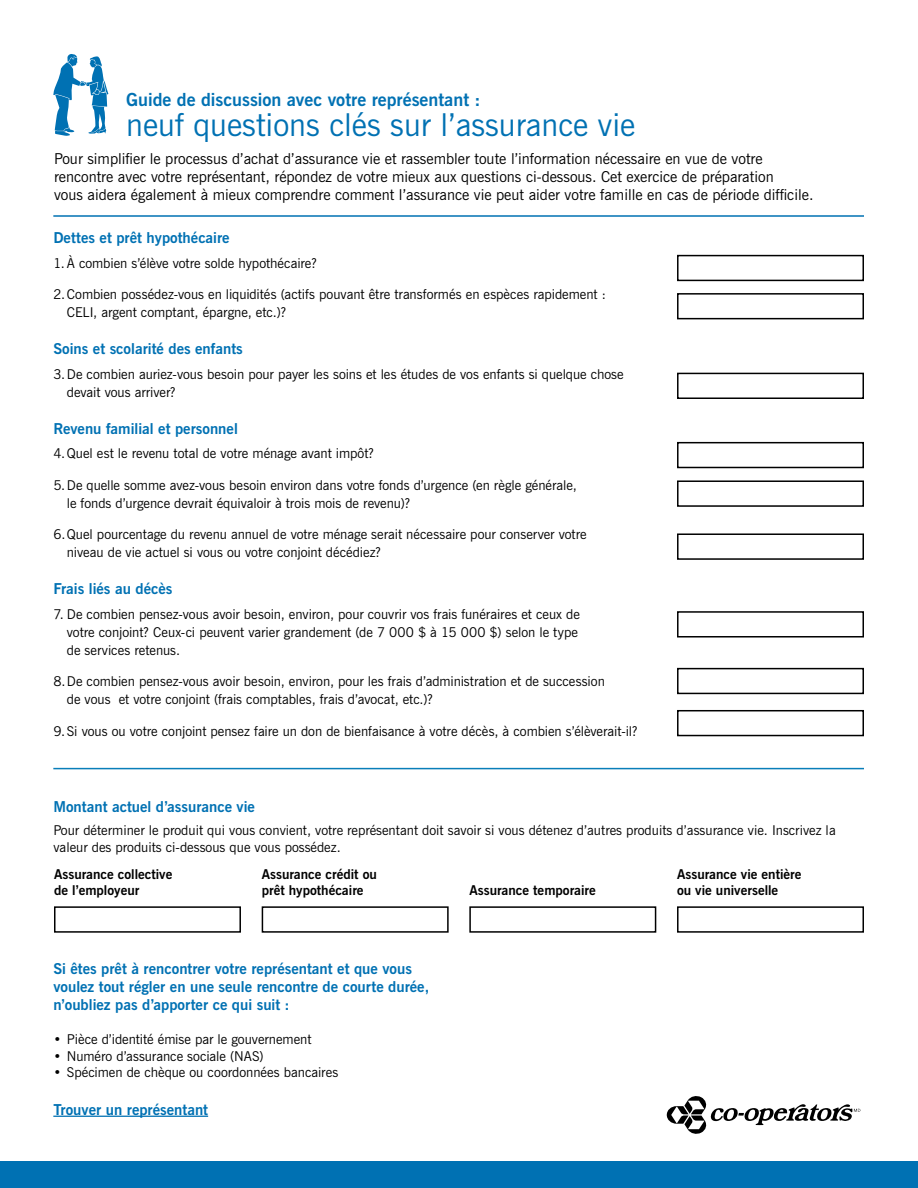
<style>
.page{position:relative;width:918px;height:1188px;background:#fff}
.page>*{position:absolute;margin:0;border:0;box-sizing:border-box;transform-origin:0 0}
.t1{font:31.5px "News Gothic";color:#0071b3}
.t2{font:700 18px "News Gothic";color:#0071b3}
.t3{font:15px/18px "News Gothic";color:#000}
.t4{font:700 15px/18px "News Gothic";color:#0071b3}
.t5{font:13.5px/18px "News Gothic";color:#000}
.t6{font:700 13.5px/16.5px "News Gothic";color:#000}
</style>
<div class="page">
<div style="left:677px;top:255px;width:187px;height:26px;border:2px solid #000"></div>
<div style="left:677px;top:293px;width:187px;height:26px;border:2px solid #000"></div>
<div style="left:677px;top:373px;width:187px;height:26px;border:2px solid #000"></div>
<div style="left:677px;top:442px;width:187px;height:26px;border:2px solid #000"></div>
<div style="left:677px;top:480px;width:187px;height:27px;border:2px solid #000"></div>
<div style="left:677px;top:533px;width:187px;height:27px;border:2px solid #000"></div>
<div style="left:677px;top:611px;width:187px;height:27px;border:2px solid #000"></div>
<div style="left:677px;top:668px;width:187px;height:26px;border:2px solid #000"></div>
<div style="left:677px;top:710px;width:187px;height:26px;border:2px solid #000"></div>
<div style="left:0;top:1162px;width:918px;height:26px;background:#0071b3"></div>
<svg style="left:53px;top:54px;width:55px;height:82px"></svg>
<hr style="left:53px;top:768px;width:811px;height:1px;background:#097eb9">
<hr style="left:53px;top:215px;width:811px;height:2px;background:#0071b3">
<div style="left:54px;top:906px;width:187px;height:27px;border:2px solid #000"></div>
<div style="left:262px;top:906px;width:187px;height:27px;border:2px solid #000"></div>
<div style="left:469px;top:906px;width:187px;height:27px;border:2px solid #000"></div>
<div style="left:677px;top:906px;width:187px;height:27px;border:2px solid #000"></div>
<hr style="left:53px;top:1116px;width:155px;height:1px;background:#0071b3">
<svg style="left:667px;top:1096px;width:193px;height:38px"></svg>
<h2 class="t2" style="left:126px;top:88px;width:356px">Guide de discussion avec votre représentant :</h2>
<h1 class="t1" style="left:126px;top:104px;width:511px">neuf questions clés sur l’assurance vie</h1>
<p class="t3" style="left:54px;top:150px;width:761px">Pour simplifier le processus d’achat d’assurance vie et rassembler toute l’information nécessaire en vue de votre rencontre avec votre représentant, répondez de votre mieux aux questions ci-dessous. Cet exercice de préparation<br>vous aidera également à mieux comprendre comment l’assurance vie peut aider votre famille en cas de période difficile.</p>
<p class="t4" style="left:53px;top:229px;width:178px">Dettes et prêt hypothécaire</p>
<p class="t5" style="left:53px;top:254px;width:265px">1.À combien s’élève votre solde hypothécaire?</p>
<p class="t5" style="left:67px;top:286px;width:541px;text-indent:-14px">2.Combien possédez-vous en liquidités (actifs pouvant être transformés en espèces rapidement :<br>CELI, argent comptant, épargne, etc.)?</p>
<p class="t4" style="left:53px;top:340px;width:191px">Soins et scolarité des enfants</p>
<p class="t5" style="left:67px;top:365px;width:558px;text-indent:-14px">3.De combien auriez-vous besoin pour payer les soins et les études de vos enfants si quelque chose devait vous arriver?</p>
<p class="t4" style="left:53px;top:420px;width:186px">Revenu familial et personnel</p>
<p class="t5" style="left:53px;top:445px;width:322px">4.Quel est le revenu total de votre ménage avant impôt?</p>
<p class="t5" style="left:67px;top:476px;width:512px;text-indent:-14px">5.De quelle somme avez-vous besoin environ dans votre fonds d’urgence (en règle générale, le fonds d’urgence devrait équivaloir à trois mois de revenu)?</p>
<p class="t5" style="left:67px;top:526px;width:521px;text-indent:-14px">6.Quel pourcentage du revenu annuel de votre ménage serait nécessaire pour conserver votre niveau de vie actuel si vous ou votre conjoint décédiez?</p>
<p class="t4" style="left:53px;top:580px;width:121px">Frais liés au décès</p>
<p class="t5" style="left:67px;top:605px;width:515px;text-indent:-13px">7. De combien pensez-vous avoir besoin, environ, pour couvrir vos frais funéraires et ceux de votre conjoint? Ceux-ci peuvent varier grandement (de 7 000 $ à 15 000 $) selon le type de services retenus.</p>
<p class="t5" style="left:67px;top:673px;width:540px;text-indent:-13px">8.De combien pensez-vous avoir besoin, environ, pour les frais d’administration et de succession de vous et votre conjoint (frais comptables, frais d’avocat, etc.)?</p>
<p class="t5" style="left:53px;top:722px;width:586px">9.Si vous ou votre conjoint pensez faire un don de bienfaisance à votre décès, à combien s’élèverait-il?</p>
<p class="t4" style="left:53px;top:798px;width:203px">Montant actuel d’assurance vie</p>
<p class="t5" style="left:53px;top:822px;width:784px;line-height:16.5px">Pour déterminer le produit qui vous convient, votre représentant doit savoir si vous détenez d’autres produits d’assurance vie. Inscrivez la valeur des produits ci-dessous que vous possédez.</p>
<p class="t6" style="left:54px;top:866px;width:120px">Assurance collective de l’employeur</p>
<p class="t6" style="left:262px;top:866px;width:117px">Assurance crédit ou prêt hypothécaire</p>
<p class="t4" style="left:53px;top:960px;width:377px">Si êtes prêt à rencontrer votre représentant et que vous voulez tout régler en une seule rencontre de courte durée, n’oubliez pas d’apporter ce qui suit :</p>
<p class="t5" style="left:53px;top:1031px;width:260px">• Pièce d’identité émise par le gouvernement</p>
<p class="t5" style="left:53px;top:1048px;width:212px">• Numéro d’assurance sociale (NAS)</p>
<p class="t5" style="left:53px;top:1064px;width:287px">• Spécimen de chèque ou coordonnées bancaires</p>
<p class="t4" style="left:53px;top:1101px;width:156px">Trouver un représentant</p>
<p class="t6" style="left:469px;top:883px;width:128px">Assurance temporaire</p>
<p class="t6" style="left:677px;top:866px;width:126px">Assurance vie entière ou vie universelle</p>
</div>
